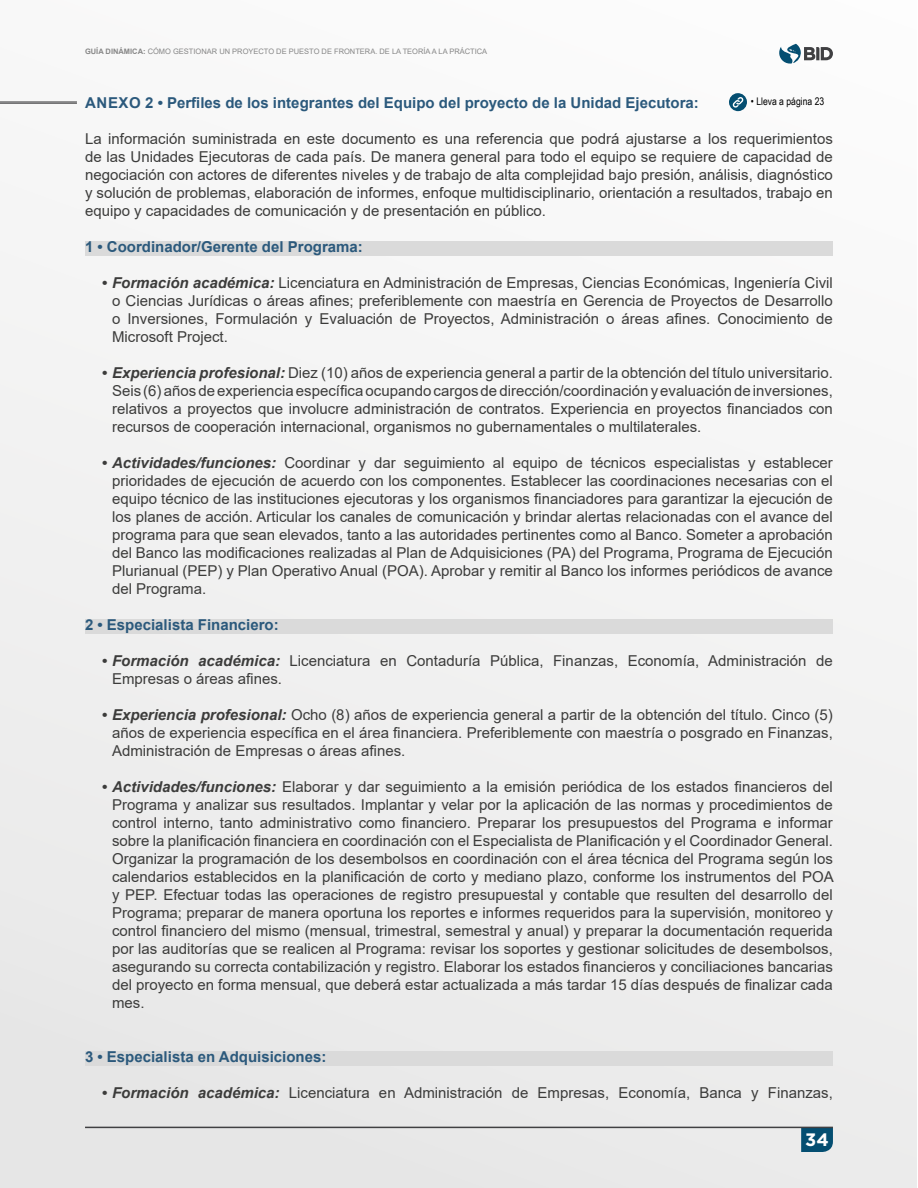
<style>
.page{position:relative;width:918px;height:1188px;background:#fff}
.page>*{position:absolute;margin:0;border:0;box-sizing:border-box;transform-origin:0 0}
.t1{font:700 18px "Gotham";color:#fff}
.t2{font:15px/18px "Arial";color:#3c3c3b;text-align:justify}
.t3{font:700 15px "Arial";color:#2b597c}
.t4{font:10.5px "Arial Narrow";color:#000}
.t5{font:7.5px "Arial";color:#878787}
.s1{font-weight:700}
.s2{font-weight:700;font-style:italic}
</style>
<div class="page">
<div style="left:0;top:0;width:916px;height:1188px;background:#f2f2f2"></div>
<svg style="left:801px;top:1128px;width:32px;height:24px"></svg>
<hr style="left:85px;top:1127px;width:748px;height:1px;background:#404042">
<svg style="left:779px;top:44px;width:54px;height:20px"></svg>
<div style="left:85px;top:241px;width:748px;height:14px;background:#dadada"></div>
<div style="left:85px;top:619px;width:748px;height:14px;background:#dadada"></div>
<div style="left:85px;top:1051px;width:748px;height:14px;background:#dadada"></div>
<hr style="left:0;top:102px;width:77px;height:1px;background:#404042">
<hr style="left:0;top:103px;width:77px;height:1px;background:#404042">
<div style="left:729px;top:93px;width:18px;height:18px;background:#044e71;border-radius:50%"></div>
<svg style="left:732px;top:97px;width:12px;height:11px"></svg>
<p class="t5" style="left:85px;top:46px;width:404px"><span class="s1">GUÍA DINÁMICA:</span> CÓMO GESTIONAR UN PROYECTO DE PUESTO DE FRONTERA. DE LA TEORÍA A LA PRÁCTICA</p>
<p class="t3" style="left:85px;top:92px;width:615px">ANEXO 2 • Perfiles de los integrantes del Equipo del proyecto de la Unidad Ejecutora:</p>
<p class="t2" style="left:85px;top:130px;width:749px">La información suministrada en este documento es una referencia que podrá ajustarse a los requerimientos de las Unidades Ejecutoras de cada país. De manera general para todo el equipo se requiere de capacidad de negociación con actores de diferentes niveles y de trabajo de alta complejidad bajo presión, análisis, diagnóstico y solución de problemas, elaboración de informes, enfoque multidisciplinario, orientación a resultados, trabajo en equipo y capacidades de comunicación y de presentación en público.</p>
<p class="t3" style="left:85px;top:236px;width:279px">1 • Coordinador/Gerente del Programa:</p>
<p class="t2" style="left:112px;top:274px;width:722px;text-indent:-10px"><span class="s2">• Formación académica:</span> Licenciatura en Administración de Empresas, Ciencias Económicas, Ingeniería Civil o Ciencias Jurídicas o áreas afines; preferiblemente con maestría en Gerencia de Proyectos de Desarrollo o Inversiones, Formulación y Evaluación de Proyectos, Administración o áreas afines. Conocimiento de Microsoft Project.</p>
<p class="t2" style="left:112px;top:364px;width:722px;text-indent:-10px"><span class="s2">• Experiencia profesional:</span> Diez (10) años de experiencia general a partir de la obtención del título universitario.<br>Seis (6) años de experiencia específica ocupando cargos de dirección/coordinación y evaluación de inversiones, relativos a proyectos que involucre administración de contratos. Experiencia en proyectos financiados con recursos de cooperación internacional, organismos no gubernamentales o multilaterales.</p>
<p class="t2" style="left:112px;top:454px;width:722px;text-indent:-10px"><span class="s2">• Actividades/funciones:</span> Coordinar y dar seguimiento al equipo de técnicos especialistas y establecer prioridades de ejecución de acuerdo con los componentes. Establecer las coordinaciones necesarias con el equipo técnico de las instituciones ejecutoras y los organismos financiadores para garantizar la ejecución de los planes de acción. Articular los canales de comunicación y brindar alertas relacionadas con el avance del programa para que sean elevados, tanto a las autoridades pertinentes como al Banco. Someter a aprobación del Banco las modificaciones realizadas al Plan de Adquisiciones (PA) del Programa, Programa de Ejecución Plurianual (PEP) y Plan Operativo Anual (POA). Aprobar y remitir al Banco los informes periódicos de avance del Programa.</p>
<p class="t3" style="left:85px;top:614px;width:195px">2 • Especialista Financiero:</p>
<p class="t2" style="left:112px;top:652px;width:722px;text-indent:-10px"><span class="s2">• Formación académica:</span> Licenciatura en Contaduría Pública, Finanzas, Economía, Administración de<br>Empresas o áreas afines.</p>
<p class="t2" style="left:112px;top:706px;width:722px;text-indent:-10px"><span class="s2">• Experiencia profesional:</span> Ocho (8) años de experiencia general a partir de la obtención del título. Cinco (5) años de experiencia específica en el área financiera. Preferiblemente con maestría o posgrado en Finanzas, Administración de Empresas o áreas afines.</p>
<p class="t2" style="left:112px;top:778px;width:723px;text-indent:-10px"><span class="s2">• Actividades/funciones:</span> Elaborar y dar seguimiento a la emisión periódica de los estados financieros del Programa y analizar sus resultados. Implantar y velar por la aplicación de las normas y procedimientos de control interno, tanto administrativo como financiero. Preparar los presupuestos del Programa e informar sobre la planificación financiera en coordinación con el Especialista de Planificación y el Coordinador General.<br>Organizar la programación de los desembolsos en coordinación con el área técnica del Programa según los calendarios establecidos en la planificación de corto y mediano plazo, conforme los instrumentos del POA y PEP. Efectuar todas las operaciones de registro presupuestal y contable que resulten del desarrollo del Programa; preparar de manera oportuna los reportes e informes requeridos para la supervisión, monitoreo y control financiero del mismo (mensual, trimestral, semestral y anual) y preparar la documentación requerida por las auditorías que se realicen al Programa: revisar los soportes y gestionar solicitudes de desembolsos, asegurando su correcta contabilización y registro. Elaborar los estados financieros y conciliaciones bancarias del proyecto en forma mensual, que deberá estar actualizada a más tardar 15 días después de finalizar cada mes.</p>
<p class="t4" style="left:751px;top:94px;width:75px">• Lleva a página 23</p>
<p class="t3" style="left:85px;top:1046px;width:243px">3 • Especialista en Adquisiciones:</p>
<p class="t2" style="left:102px;top:1084px;width:733px"><span class="s2">• Formación académica:</span> Licenciatura en Administración de Empresas, Economía, Banca y Finanzas,</p>
<p class="t1" style="left:805px;top:1128px;width:25px">34</p>
</div>
